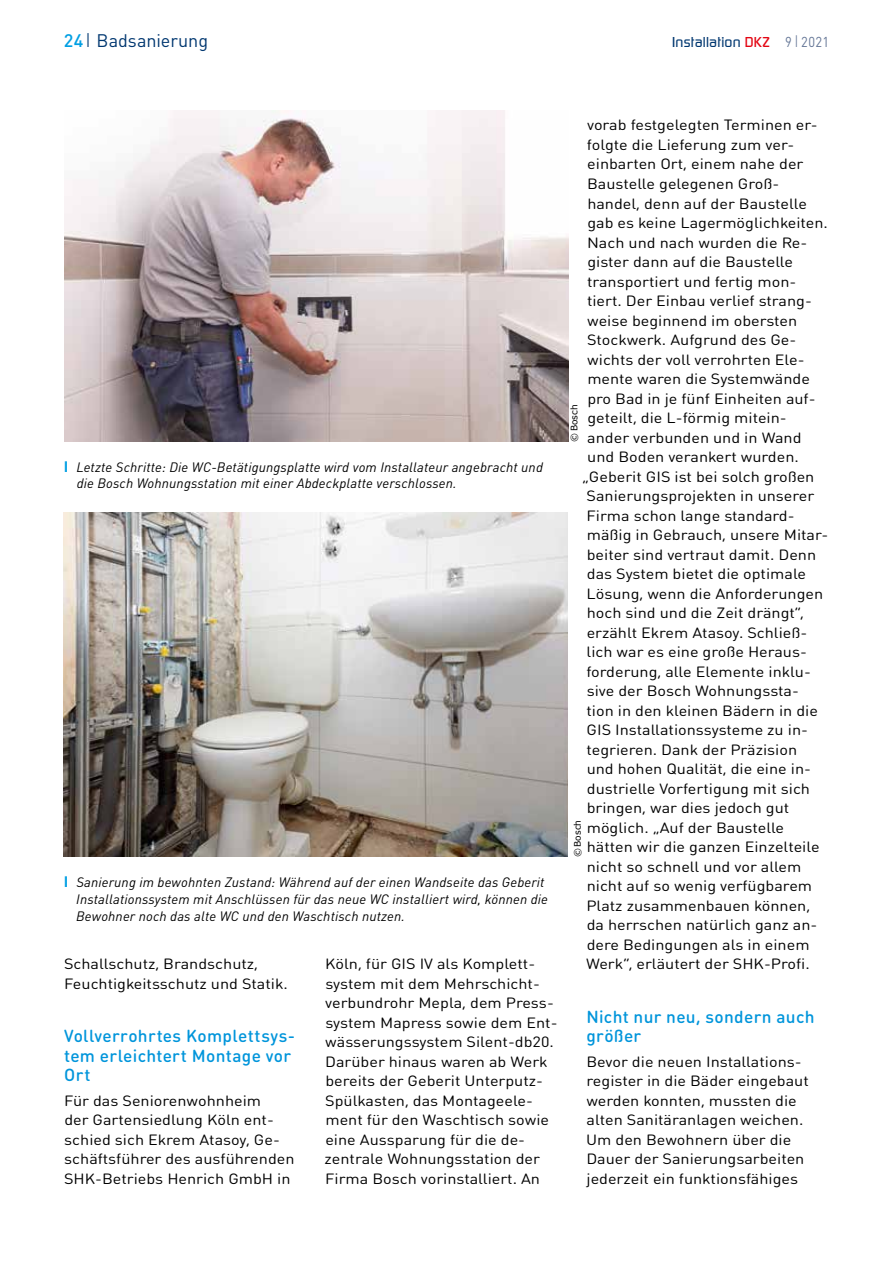
<style>
.page{position:relative;width:893px;height:1263px;background:#fff}
.page>*{position:absolute;margin:0;border:0;box-sizing:border-box;transform-origin:0 0}
.t1{font:18px "DINOT";letter-spacing:-.005em;color:#003770}
.t2{font:500 17.25px/19.5px "DIN Round OT";letter-spacing:.02em;color:#0095db}
.t3{font:14.7px/19.5px "DIN Round OT";color:#000;scale:1.1 1}
.t4{font:500 14.25px "Continuum";letter-spacing:.015em;color:#003770}
.t5{font:italic 13.5px/16.8px "DINOT";letter-spacing:.01em;color:#000}
.t6{font:9px "Verdana";color:#000}
.s1{font-weight:500;color:#009fe3}
.s2{font-weight:300;font-size:19.5px}
.s3{color:#e30613}
.s4{font-family:"DINOT";font-weight:400;color:#647696}
.s5{font-family:"DINOT";font-weight:300;font-size:16.5px;color:#647696}
.s6{font-weight:700;font-style:normal;font-size:15px;color:#009fe3}
</style>
<div class="page">
<img style="left:64px;top:513px;width:503px;height:344px">
<img style="left:65px;top:111px;width:503px;height:330px">
<p class="t1" style="left:64px;top:27px;width:146px"><span class="s1">24</span><span class="s2">I</span> Badsanierung</p>
<p class="t4" style="left:672px;top:33px;width:159px">Installation <span class="s3">DKZ</span> <span class="s4">9</span> <span class="s5">I</span> <span class="s4">2021</span></p>
<p class="t5" style="left:77px;top:457px;width:468px;text-indent:-13px"><span class="s6">I</span> Letzte Schritte: Die WC-Betätigungsplatte wird vom Installateur angebracht und die Bosch Wohnungsstation mit einer Abdeckplatte verschlossen.</p>
<p class="t5" style="left:76px;top:873px;width:473px;text-indent:-13px"><span class="s6">I</span> Sanierung im bewohnten Zustand: Während auf der einen Wandseite das Geberit<br>Installationssystem mit Anschlüssen für das neue WC installiert wird, können die<br>Bewohner noch das alte WC und den Waschtisch nutzen.</p>
<p class="t3" style="left:64px;top:954px;width:205px">Schallschutz, Brandschutz,<br>Feuchtigkeitsschutz und Statik.</p>
<p class="t2" style="left:64px;top:1026px;width:232px">Vollverrohrtes Komplettsys&shy;tem erleichtert Montage vor<br>Ort</p>
<p class="t3" style="left:64px;top:1090px;width:211px">Für das Seniorenwohnheim<br>der Gartensiedlung Köln ent&shy;schied sich Ekrem Atasoy, Ge&shy;schäftsführer des ausführenden<br>SHK-Betriebs Henrich GmbH in</p>
<p class="t3" style="left:325px;top:954px;width:213px">Köln, für GIS IV als Komplett&shy;system mit dem Mehrschicht&shy;verbundrohr Mepla, dem Press&shy;system Mapress sowie dem Ent&shy;wässerungssystem Silent-db20.<br>Darüber hinaus waren ab Werk bereits der Geberit Unterputz-<br>Spülkasten, das Montageele&shy;ment für den Waschtisch sowie eine Aussparung für die de&shy;zentrale Wohnungsstation der<br>Firma Bosch vorinstalliert. An</p>
<p class="t3" style="left:587px;top:115px;width:211px">vorab festgelegten Terminen er-</p>
<p class="t3" style="left:587px;top:135px;width:190px">folgte die Lieferung zum ver-</p>
<p class="t3" style="left:587px;top:154px;width:198px">einbarten Ort, einem nahe der</p>
<p class="t3" style="left:587px;top:174px;width:176px">Baustelle gelegenen Groß-</p>
<p class="t3" style="left:587px;top:193px;width:201px">handel, denn auf der Baustelle</p>
<p class="t3" style="left:587px;top:213px;width:220px">gab es keine Lagermöglichkeiten.</p>
<p class="t3" style="left:587px;top:232px;width:202px">Nach und nach wurden die Re-</p>
<p class="t3" style="left:587px;top:252px;width:188px">gister dann auf die Baustelle</p>
<p class="t3" style="left:587px;top:271px;width:192px">transportiert und fertig mon-</p>
<p class="t3" style="left:587px;top:291px;width:206px">tiert. Der Einbau verlief strang-</p>
<p class="t3" style="left:587px;top:310px;width:193px">weise beginnend im obersten</p>
<p class="t3" style="left:587px;top:330px;width:192px">Stockwerk. Aufgrund des Ge-</p>
<p class="t3" style="left:587px;top:349px;width:199px">wichts der voll verrohrten Ele-</p>
<p class="t3" style="left:587px;top:369px;width:204px">mente waren die Systemwände</p>
<p class="t3" style="left:587px;top:388px;width:209px">pro Bad in je fünf Einheiten auf-</p>
<p class="t3" style="left:587px;top:408px;width:183px">geteilt, die L-förmig mitein-</p>
<p class="t3" style="left:587px;top:427px;width:196px">ander verbunden und in Wand</p>
<p class="t3" style="left:587px;top:447px;width:194px">und Boden verankert wurden.</p>
<p class="t3" style="left:582px;top:466px;width:213px">„Geberit GIS ist bei solch großen</p>
<p class="t3" style="left:586px;top:486px;width:209px">Sanierungsprojekten in unserer</p>
<p class="t3" style="left:587px;top:505px;width:191px">Firma schon lange standard-</p>
<p class="t3" style="left:587px;top:525px;width:221px">mäßig in Gebrauch, unsere Mitar-</p>
<p class="t3" style="left:587px;top:544px;width:210px">beiter sind vertraut damit. Denn</p>
<p class="t3" style="left:587px;top:564px;width:201px">das System bietet die optimale</p>
<p class="t3" style="left:587px;top:583px;width:217px">Lösung, wenn die Anforderungen</p>
<p class="t3" style="left:587px;top:603px;width:199px">hoch sind und die Zeit drängt“,</p>
<p class="t3" style="left:587px;top:622px;width:202px">erzählt Ekrem Atasoy. Schließ-</p>
<p class="t3" style="left:587px;top:642px;width:202px">lich war es eine große Heraus-</p>
<p class="t3" style="left:586px;top:661px;width:206px">forderung, alle Elemente inklu-</p>
<p class="t3" style="left:587px;top:681px;width:194px">sive der Bosch Wohnungssta-</p>
<p class="t3" style="left:586px;top:700px;width:212px">tion in den kleinen Bädern in die</p>
<p class="t3" style="left:587px;top:720px;width:203px">GIS Installationssysteme zu in-</p>
<p class="t3" style="left:586px;top:739px;width:193px">tegrieren. Dank der Präzision</p>
<p class="t3" style="left:587px;top:759px;width:205px">und hohen Qualität, die eine in-</p>
<p class="t3" style="left:587px;top:778px;width:204px">dustrielle Vorfertigung mit sich</p>
<p class="t3" style="left:587px;top:798px;width:186px">bringen, war dies jedoch gut</p>
<p class="t3" style="left:587px;top:817px;width:181px">möglich. „Auf der Baustelle</p>
<p class="t3" style="left:587px;top:837px;width:213px">hätten wir die ganzen Einzelteile</p>
<p class="t3" style="left:587px;top:856px;width:197px">nicht so schnell und vor allem</p>
<p class="t3" style="left:587px;top:876px;width:206px">nicht auf so wenig verfügbarem</p>
<p class="t3" style="left:586px;top:895px;width:205px">Platz zusammenbauen können,</p>
<p class="t3" style="left:587px;top:915px;width:211px">da herrschen natürlich ganz an-</p>
<p class="t3" style="left:587px;top:934px;width:204px">dere Bedingungen als in einem</p>
<p class="t3" style="left:586px;top:954px;width:205px">Werk“, erläutert der SHK-Profi.</p>
<p class="t2" style="left:586px;top:1006px;width:230px">Nicht nur neu, sondern auch größer</p>
<p class="t3" style="left:586px;top:1051px;width:204px">Bevor die neuen Installations&shy;register in die Bäder eingebaut werden konnten, mussten die alten Sanitäranlagen weichen.<br>Um den Bewohnern über die<br>Dauer der Sanierungsarbeiten jederzeit ein funktionsfähiges</p>
<p class="t6" style="left:568px;top:441px;width:38px;rotate:-90deg">©Bosch</p>
<p class="t6" style="left:572px;top:857px;width:38px;rotate:-90deg">©Bosch</p>
</div>
